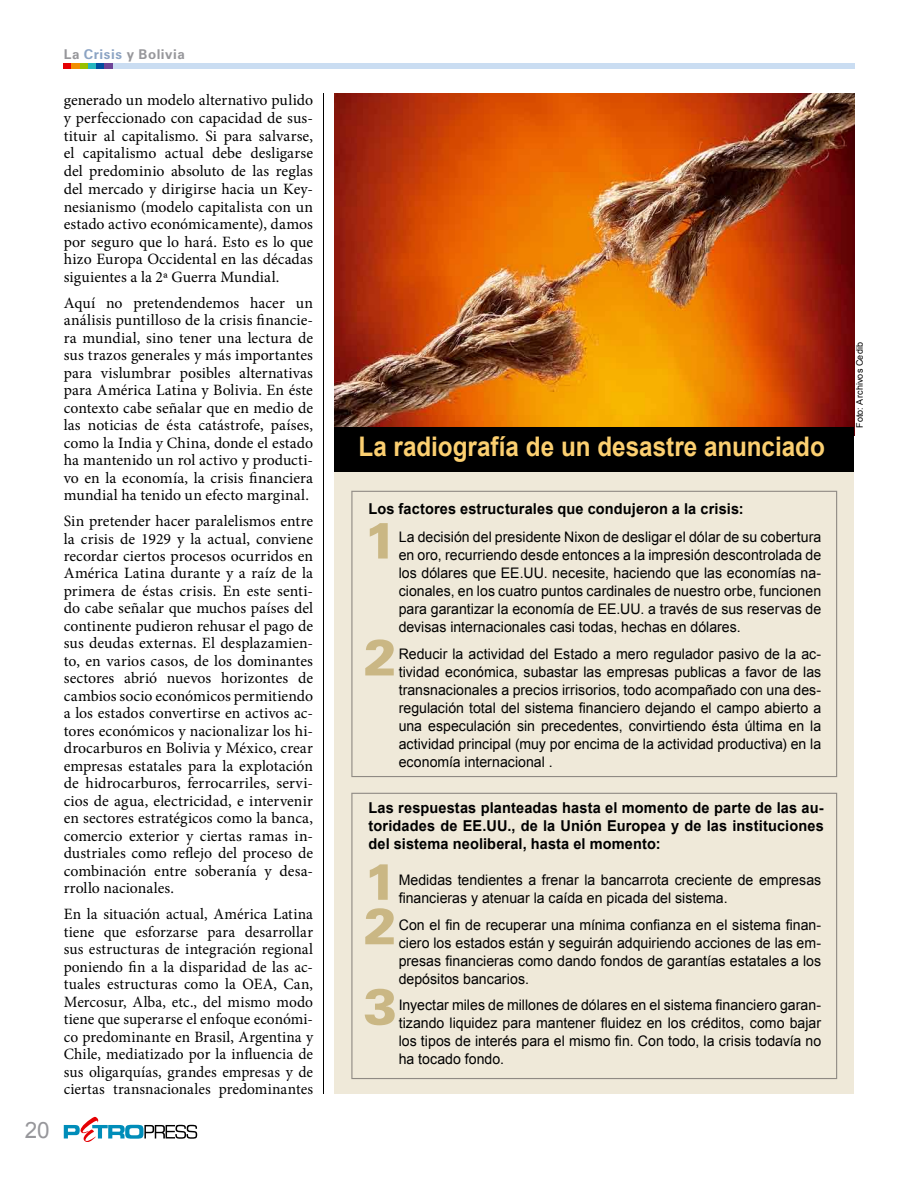
<style>
.page{position:relative;width:918px;height:1188px;background:#fff}
.page>*{position:absolute;margin:0;border:0;box-sizing:border-box;transform-origin:0 0}
.t1{font:900 50.85px/44.5px "Zurich BT";color:#cab784}
.t2{font:700 27px "Arial";color:#fbcf70;scale:.9 1}
.t3{font:22.5px "Arial";color:#97979b}
.t4{font:15.75px/17.5px "Minion Pro";letter-spacing:.005em;color:#000;text-align:justify}
.t5{font:700 15px/18px "Arial";letter-spacing:.01em;color:#000;text-align:justify}
.t6{font:14.55px/18px "Arial";color:#000;text-align:justify}
.t7{font:700 13.5px "Zurich BT";letter-spacing:.04em;color:#97979b}
.t8{font:9px "Arial";letter-spacing:.015em;color:#000}
.s1{color:#8ca4c4}
</style>
<div class="page">
<svg style="left:64px;top:1117px;width:133px;height:25px"></svg>
<div style="left:64px;top:64px;width:790px;height:5px;background:#caddf2"></div>
<div style="left:64px;top:64px;width:8px;height:5px;background:#e50004"></div>
<div style="left:72px;top:64px;width:8px;height:5px;background:#f18e00"></div>
<div style="left:80px;top:64px;width:8px;height:5px;background:#98c000"></div>
<div style="left:88px;top:64px;width:8px;height:5px;background:#26b6bf"></div>
<div style="left:96px;top:64px;width:8px;height:5px;background:#004d9f"></div>
<div style="left:104px;top:64px;width:8px;height:5px;background:#6e4497"></div>
<div style="left:334px;top:94px;width:520px;height:1000px;background:#efe9d9"></div>
<img style="left:334px;top:94px;width:520px;height:333px">
<div style="left:334px;top:427px;width:520px;height:44px;background:#000"></div>
<svg style="left:351px;top:491px;width:486px;height:286px"></svg>
<svg style="left:351px;top:793px;width:486px;height:286px"></svg>
<hr style="left:324px;top:94px;width:1px;height:1000px;background:#000">
<h3 class="t3" style="left:25px;top:1116px;width:27px">20</h3>
<p class="t7" style="left:64px;top:46px;width:123px">La <span class="s1">Crisis</span> y Bolivia</p>
<p class="t4" style="left:64px;top:91px;width:251px">generado un modelo alternativo pulido y perfeccionado con capacidad de sus&shy;tituir al capitalismo. Si para salvarse, el capitalismo actual debe desligarse del predominio absoluto de las reglas del mercado y dirigirse hacia un Key&shy;nesianismo (modelo capitalista con un estado activo económicamente), damos por seguro que lo hará. Esto es lo que hizo Europa Occidental en las décadas siguientes a la 2ª Guerra Mundial.</p>
<p class="t4" style="left:64px;top:294px;width:251px">Aquí no pretendendemos hacer un análisis puntilloso de la crisis financie&shy;ra mundial, sino tener una lectura de sus trazos generales y más importantes para vislumbrar posibles alternativas para América Latina y Bolivia. En éste contexto cabe señalar que en medio de las noticias de ésta catástrofe, países, como la India y China, donde el estado ha mantenido un rol activo y producti&shy;vo en la economía, la crisis financiera mundial ha tenido un efecto marginal.</p>
<p class="t4" style="left:64px;top:512px;width:251px">Sin pretender hacer paralelismos entre la crisis de 1929 y la actual, conviene recordar ciertos procesos ocurridos en América Latina durante y a raíz de la primera de éstas crisis. En este senti&shy;do cabe señalar que muchos países del continente pudieron rehusar el pago de sus deudas externas. El desplazamien&shy;to, en varios casos, de los dominantes sectores abrió nuevos horizontes de cambios socio económicos permitiendo a los estados convertirse en activos ac&shy;tores económicos y nacionalizar los hi&shy;drocarburos en Bolivia y México, crear empresas estatales para la explotación de hidrocarburos, ferrocarriles, servi&shy;cios de agua, electricidad, e intervenir en sectores estratégicos como la banca, comercio exterior y ciertas ramas in&shy;dustriales como reflejo del proceso de combinación entre soberanía y desa&shy;rrollo nacionales.</p>
<p class="t4" style="left:64px;top:906px;width:251px">En la situación actual, América Latina tiene que esforzarse para desarrollar sus estructuras de integración regional poniendo fin a la disparidad de las ac&shy;tuales estructuras como la OEA, Can, Mercosur, Alba, etc., del mismo modo tiene que superarse el enfoque económi&shy;co predominante en Brasil, Argentina y Chile, mediatizado por la influencia de sus oligarquías, grandes empresas y de ciertas transnacionales predominantes</p>
<h2 class="t2" style="left:358px;top:429px;width:520px">La radiografía de un desastre anunciado</h2>
<p class="t5" style="left:368px;top:500px;width:377px">Los factores estructurales que condujeron a la crisis:</p>
<h1 class="t1" style="left:363px;top:518px;width:35px">1</h1>
<p class="t6" style="left:399px;top:528px;width:424px">La decisión del presidente Nixon de desligar el dólar de su cobertura en oro, recurriendo desde entonces a la impresión descontrolada de los dólares que EE.UU. necesite, haciendo que las economías na&shy;cionales, en los cuatro puntos cardinales de nuestro orbe, funcionen para garantizar la economía de EE.UU. a través de sus reservas de devisas internacionales casi todas, hechas en dólares.</p>
<p class="t6" style="left:399px;top:645px;width:424px">Reducir la actividad del Estado a mero regulador pasivo de la ac&shy;tividad económica, subastar las empresas publicas a favor de las transnacionales a precios irrisorios, todo acompañado con una des&shy;regulación total del sistema financiero dejando el campo abierto a una especulación sin precedentes, convirtiendo ésta última en la actividad principal (muy por encima de la actividad productiva) en la economía internacional .</p>
<h1 class="t1" style="left:363px;top:635px;width:35px">2</h1>
<p class="t5" style="left:368px;top:800px;width:457px">Las respuestas planteadas hasta el momento de parte de las au&shy;toridades de EE.UU., de la Unión Europea y de las instituciones del sistema neoliberal, hasta el momento:</p>
<h1 class="t1" style="left:363px;top:859px;width:35px">1<br>2</h1>
<p class="t6" style="left:399px;top:871px;width:424px">Medidas tendientes a frenar la bancarrota creciente de empresas financieras y atenuar la caída en picada del sistema.</p>
<p class="t6" style="left:399px;top:916px;width:424px">Con el fin de recuperar una mínima confianza en el sistema finan&shy;ciero los estados están y seguirán adquiriendo acciones de las em&shy;presas financieras como dando fondos de garantías estatales a los depósitos bancarios.</p>
<p class="t6" style="left:399px;top:996px;width:424px">Inyectar miles de millones de dólares en el sistema financiero garan&shy;tizando liquidez para mantener fluidez en los créditos, como bajar los tipos de interés para el mismo fin. Con todo, la crisis todavía no ha tocado fondo.</p>
<h1 class="t1" style="left:363px;top:984px;width:35px">3</h1>
<p class="t8" style="left:854px;top:428px;width:87px;rotate:-90deg">Foto: Archivos Cedib</p>
</div>
